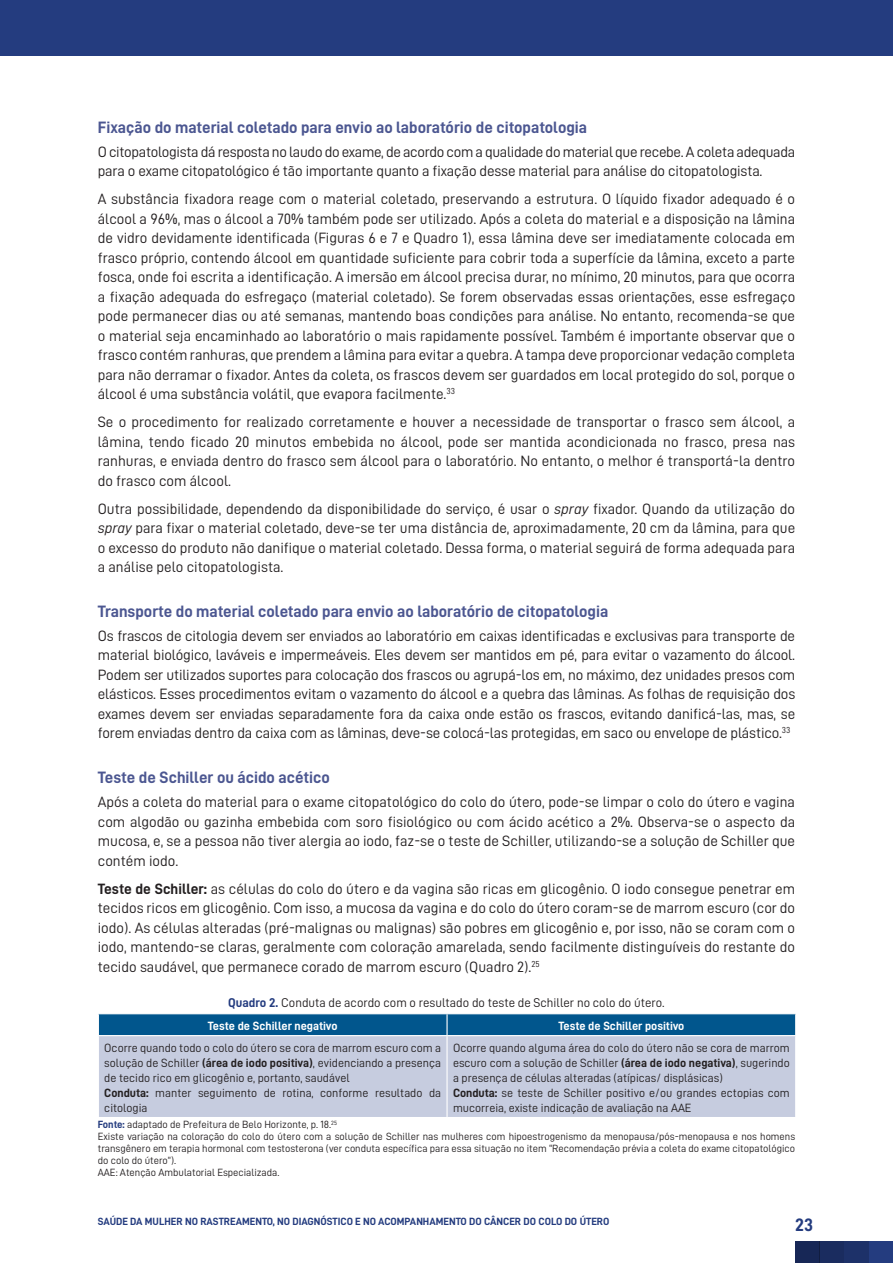
<style>
.page{position:relative;width:893px;height:1263px;background:#fff}
.page>*{position:absolute;margin:0;border:0;box-sizing:border-box;transform-origin:0 0}
.t1{font:18px "D DIN Bold";color:#243c7f}
.Inter_2{font:16.5px "D DIN Bold";color:#4c5791}
.Texto{font:15px/19.5px "D DIN";color:#231f20;text-align:justify}
.Texto-2{font:15px/19.5px "D DIN";letter-spacing:-.02em;color:#231f20}
.Tabela_Título{font:12.75px "D DIN";color:#231f20}
.Tabela_Texto{font:12px/15px "D DIN";color:#231f20;text-align:justify}
.Tabela_Subtitulo{font:12px "D DIN Bold";color:#fff}
.Tabela_Legenda{font:10.5px/12px "D DIN";color:#231f20;text-align:justify}
.t2{font:10.5px "D DIN Bold";color:#243c7f}
.s1{font-family:"D DIN Italic"}
.s2{font-family:"D DIN Bold"}
.s3{font-family:"D DIN Bold";color:#243c7f}
</style>
<div class="page">
<div style="left:795px;top:1242px;width:98px;height:21px;background:#243c7f"></div>
<div style="left:844px;top:1242px;width:24px;height:21px;background:#1d3169"></div>
<div style="left:820px;top:1242px;width:24px;height:21px;background:#1a2c5f"></div>
<div style="left:795px;top:1242px;width:25px;height:21px;background:#172756"></div>
<div style="left:0;top:0;width:893px;height:55px;background:#243c7f"></div>
<div style="left:99px;top:1036px;width:696px;height:81px;background:#c6ccdf"></div>
<hr style="left:446px;top:1036px;width:2px;height:81px;background:#fff">
<div style="left:98px;top:1014px;width:698px;height:21px;background:#01568d"></div>
<p class="Inter_2" style="left:98px;top:118px;width:491px">Fixação do material coletado para envio ao laboratório de citopatologia</p>
<p class="Texto-2" style="left:98px;top:141px;width:699px">O citopatologista dá resposta no laudo do exame, de acordo com a qualidade do material que recebe. A coleta adequada para o exame citopatológico é tão importante quanto a fixação desse material para análise do citopatologista.</p>
<p class="Texto" style="left:98px;top:189px;width:699px">A substância fixadora reage com o material coletado, preservando a estrutura. O líquido fixador adequado é o álcool a 96%, mas o álcool a 70% também pode ser utilizado. Após a coleta do material e a disposição na lâmina de vidro devidamente identificada (Figuras 6 e 7 e Quadro 1), essa lâmina deve ser imediatamente colocada em frasco próprio, contendo álcool em quantidade suficiente para cobrir toda a superfície da lâmina, exceto a parte fosca, onde foi escrita a identificação. A imersão em álcool precisa durar, no mínimo, 20 minutos, para que ocorra a fixação adequada do esfregaço (material coletado). Se forem observadas essas orientações, esse esfregaço pode permanecer dias ou até semanas, mantendo boas condições para análise. No entanto, recomenda-se que o material seja encaminhado ao laboratório o mais rapidamente possível. Também é importante observar que o frasco contém ranhuras, que prendem a lâmina para evitar a quebra. A tampa deve proporcionar vedação completa para não derramar o fixador. Antes da coleta, os frascos devem ser guardados em local protegido do sol, porque o álcool é uma substância volátil, que evapora facilmente.<sup>33</sup></p>
<p class="Texto" style="left:98px;top:412px;width:699px">Se o procedimento for realizado corretamente e houver a necessidade de transportar o frasco sem álcool, a lâmina, tendo ficado 20 minutos embebida no álcool, pode ser mantida acondicionada no frasco, presa nas ranhuras, e enviada dentro do frasco sem álcool para o laboratório. No entanto, o melhor é transportá-la dentro do frasco com álcool.</p>
<p class="Texto" style="left:98px;top:498px;width:699px">Outra possibilidade, dependendo da disponibilidade do serviço, é usar o <span class="s1">spray</span> fixador. Quando da utilização do <span class="s1">spray</span> para fixar o material coletado, deve-se ter uma distância de, aproximadamente, 20 cm da lâmina, para que o excesso do produto não danifique o material coletado. Dessa forma, o material seguirá de forma adequada para a análise pelo citopatologista.</p>
<p class="Inter_2" style="left:98px;top:602px;width:512px">Transporte do material coletado para envio ao laboratório de citopatologia</p>
<p class="Texto" style="left:98px;top:626px;width:699px">Os frascos de citologia devem ser enviados ao laboratório em caixas identificadas e exclusivas para transporte de material biológico, laváveis e impermeáveis. Eles devem ser mantidos em pé, para evitar o vazamento do álcool.<br>Podem ser utilizados suportes para colocação dos frascos ou agrupá-los em, no máximo, dez unidades presos com elásticos. Esses procedimentos evitam o vazamento do álcool e a quebra das lâminas. As folhas de requisição dos exames devem ser enviadas separadamente fora da caixa onde estão os frascos, evitando danificá-las, mas, se forem enviadas dentro da caixa com as lâminas, deve-se colocá-las protegidas, em saco ou envelope de plástico.<sup>33</sup></p>
<p class="Inter_2" style="left:98px;top:768px;width:233px">Teste de Schiller ou ácido acético</p>
<p class="Texto" style="left:98px;top:792px;width:699px">Após a coleta do material para o exame citopatológico do colo do útero, pode-se limpar o colo do útero e vagina com algodão ou gazinha embebida com soro fisiológico ou com ácido acético a 2%. Observa-se o aspecto da mucosa, e, se a pessoa não tiver alergia ao iodo, faz-se o teste de Schiller, utilizando-se a solução de Schiller que contém iodo.</p>
<p class="Texto" style="left:98px;top:878px;width:699px"><span class="s2">Teste de Schiller:</span> as células do colo do útero e da vagina são ricas em glicogênio. O iodo consegue penetrar em tecidos ricos em glicogênio. Com isso, a mucosa da vagina e do colo do útero coram-se de marrom escuro (cor do iodo). As células alteradas (pré-malignas ou malignas) são pobres em glicogênio e, por isso, não se coram com o iodo, mantendo-se claras, geralmente com coloração amarelada, sendo facilmente distinguíveis do restante do tecido saudável, que permanece corado de marrom escuro (Quadro 2).<sup>25</sup></p>
<p class="Tabela_Título" style="left:228px;top:996px;width:438px"><span class="s3">Quadro 2.</span> Conduta de acordo com o resultado do teste de Schiller no colo do útero.</p>
<p class="Tabela_Subtitulo" style="left:208px;top:1019px;width:131px">Teste de Schiller negativo</p>
<p class="Tabela_Subtitulo" style="left:558px;top:1019px;width:127px">Teste de Schiller positivo</p>
<p class="Tabela_Texto" style="left:104px;top:1040px;width:338px">Ocorre quando todo o colo do útero se cora de marrom escuro com a solução de Schiller <span class="s2">(área de iodo positiva)</span>, evidenciando a presença de tecido rico em glicogênio e, portanto, saudável</p>
<p class="Tabela_Texto" style="left:104px;top:1085px;width:338px"><span class="s2">Conduta:</span> manter seguimento de rotina, conforme resultado da citologia</p>
<p class="Tabela_Texto" style="left:453px;top:1040px;width:338px">Ocorre quando alguma área do colo do útero não se cora de marrom escuro com a solução de Schiller <span class="s2">(área de iodo negativa)</span>, sugerindo a presença de células alteradas (atípicas/ displásicas)</p>
<p class="Tabela_Texto" style="left:453px;top:1085px;width:338px"><span class="s2">Conduta:</span> se teste de Schiller positivo e/ou grandes ectopias com mucorreia, existe indicação de avaliação na AAE</p>
<p class="Tabela_Legenda" style="left:98px;top:1118px;width:241px"><span class="s3">Fonte:</span> adaptado de Prefeitura de Belo Horizonte, p. 18.<sup>25</sup></p>
<p class="Tabela_Legenda" style="left:98px;top:1130px;width:699px">Existe variação na coloração do colo do útero com a solução de Schiller nas mulheres com hipoestrogenismo da menopausa/pós-menopausa e nos homens transgênero em terapia hormonal com testosterona (ver conduta específica para essa situação no item “Recomendação prévia a coleta do exame citopatológico do colo do útero”).</p>
<p class="Tabela_Legenda" style="left:98px;top:1166px;width:183px">AAE: Atenção Ambulatorial Especializada.</p>
<p class="t2" style="left:98px;top:1216px;width:513px">SAÚDE DA MULHER NO RASTREAMENTO, NO DIAGNÓSTICO E NO ACOMPANHAMENTO DO CÂNCER DO COLO DO ÚTERO</p>
<p class="t1" style="left:795px;top:1215px;width:19px">23</p>
</div>
